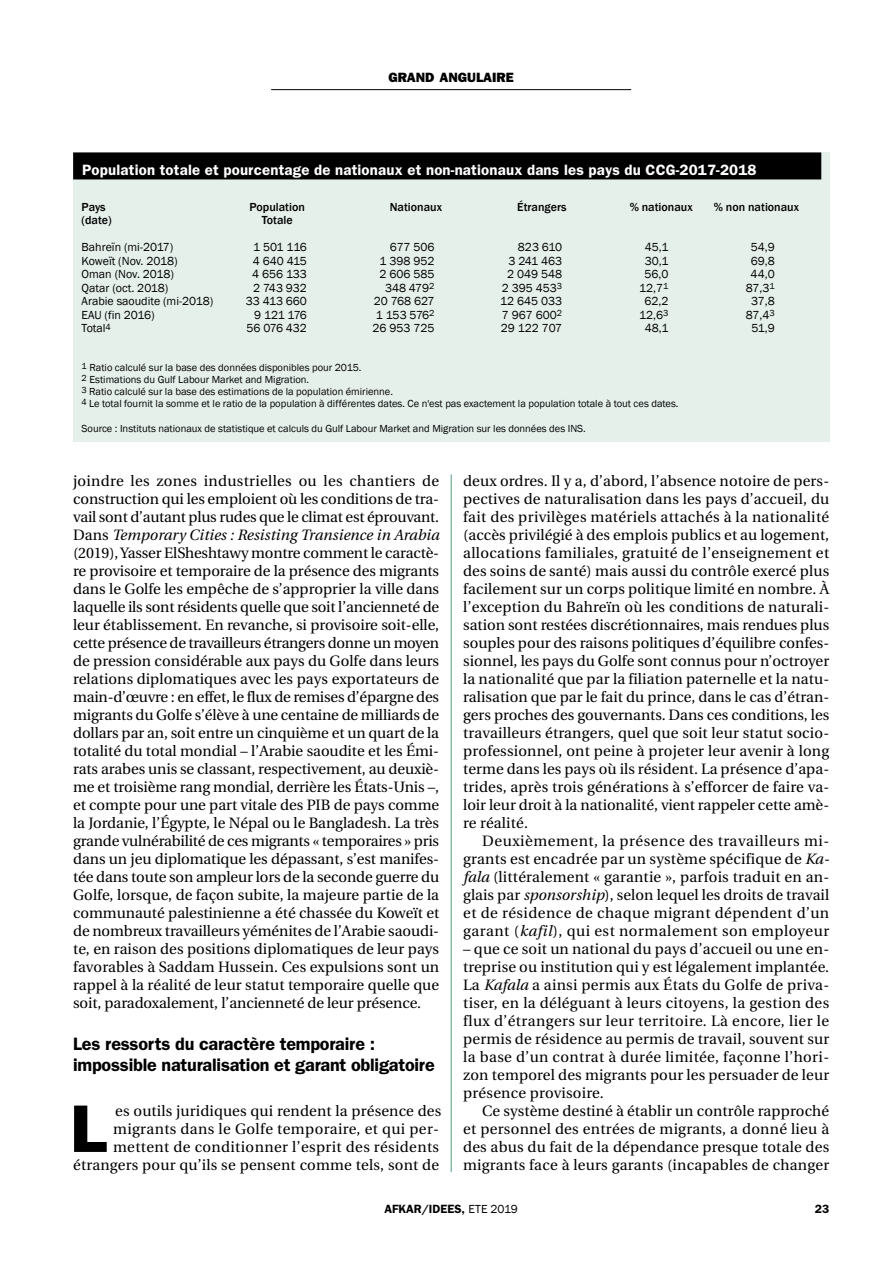
<style>
.page{position:relative;width:893px;height:1263px;background:#fff}
.page>*{position:absolute;margin:0;border:0;box-sizing:border-box;transform-origin:0 0}
.t1{font:61.35px "Franklin Gothic";color:#000}
.t2{font:600 18px/21px "Franklin Gothic";letter-spacing:-.01em;color:#000}
.t3{font:15px/18px "Utopia";letter-spacing:.015em;color:#000;text-align:justify}
.t4{font:600 15px "Franklin Gothic";letter-spacing:.01em;color:#fff}
.t5{font:800 13.5px "Franklin Gothic";color:#000}
.t6{font:12px "Franklin Gothic";color:#000}
.t7{font:500 12px "Franklin Gothic";color:#000}
.t8{font:600 12px "Franklin Gothic";color:#000}
.t9{font:10.5px/12px "Franklin Gothic";color:#000}
.s1{font-style:italic}
.s2{font-weight:400}
</style>
<div class="page">
<hr style="left:451px;top:474px;width:1px;height:698px;background:#529a7a">
<hr style="left:271px;top:89px;width:360px;height:1px;background:#000">
<div style="left:73px;top:152px;width:756px;height:290px;background:#e5f0eb"></div>
<div style="left:73px;top:152px;width:748px;height:27px;background:#000"></div>
<p class="t5" style="left:389px;top:70px;width:127px">GRAND ANGULAIRE</p>
<p class="t4" style="left:82px;top:161px;width:676px">Population totale et pourcentage de nationaux et non-nationaux dans les pays du CCG-2017-2018</p>
<p class="t7" style="left:82px;top:200px;width:26px">Pays</p>
<p class="t7" style="left:250px;top:200px;width:57px">Population</p>
<p class="t7" style="left:390px;top:200px;width:54px">Nationaux</p>
<p class="t7" style="left:517px;top:200px;width:51px">Étrangers</p>
<p class="t7" style="left:630px;top:200px;width:64px">% nationaux</p>
<p class="t7" style="left:714px;top:200px;width:87px">% non nationaux</p>
<p class="t7" style="left:82px;top:213px;width:31px">(date)</p>
<p class="t7" style="left:262px;top:213px;width:32px">Totale</p>
<p class="t6" style="left:82px;top:240px;width:93px">Bahreïn (mi-2017)</p>
<p class="t6" style="left:253px;top:240px;width:55px">1 501 116</p>
<p class="t6" style="left:390px;top:240px;width:46px">677 506</p>
<p class="t6" style="left:518px;top:240px;width:46px">823 610</p>
<p class="t6" style="left:645px;top:240px;width:25px">45,1</p>
<p class="t6" style="left:751px;top:240px;width:26px">54,9</p>
<p class="t6" style="left:82px;top:254px;width:97px">Koweït (Nov. 2018)</p>
<p class="t6" style="left:253px;top:254px;width:56px">4 640 415</p>
<p class="t6" style="left:380px;top:254px;width:56px">1 398 952</p>
<p class="t6" style="left:508px;top:254px;width:55px">3 241 463</p>
<p class="t6" style="left:645px;top:254px;width:25px">30,1</p>
<p class="t6" style="left:751px;top:254px;width:26px">69,8</p>
<p class="t6" style="left:82px;top:267px;width:94px">Oman (Nov. 2018)</p>
<p class="t6" style="left:252px;top:267px;width:56px">4 656 133</p>
<p class="t6" style="left:380px;top:267px;width:56px">2 606 585</p>
<p class="t6" style="left:507px;top:267px;width:56px">2 049 548</p>
<p class="t6" style="left:644px;top:267px;width:26px">56,0</p>
<p class="t6" style="left:751px;top:267px;width:26px">44,0</p>
<p class="t6" style="left:82px;top:281px;width:88px">Qatar (oct. 2018)</p>
<p class="t6" style="left:253px;top:281px;width:55px">2 743 932</p>
<p class="t6" style="left:385px;top:281px;width:51px">348 479<sup>2</sup></p>
<p class="t6" style="left:502px;top:281px;width:62px">2 395 453<sup>3</sup></p>
<p class="t6" style="left:639px;top:281px;width:31px">12,7<sup>1</sup></p>
<p class="t6" style="left:746px;top:281px;width:30px">87,3<sup>1</sup></p>
<p class="t6" style="left:82px;top:294px;width:133px">Arabie saoudite (mi-2018)</p>
<p class="t6" style="left:246px;top:294px;width:63px">33 413 660</p>
<p class="t6" style="left:374px;top:294px;width:62px">20 768 627</p>
<p class="t6" style="left:500px;top:294px;width:64px">12 645 033</p>
<p class="t6" style="left:644px;top:294px;width:26px">62,2</p>
<p class="t6" style="left:751px;top:294px;width:25px">37,8</p>
<p class="t6" style="left:82px;top:308px;width:74px">eAU (fin 2016)</p>
<p class="t6" style="left:254px;top:308px;width:54px">9 121 176</p>
<p class="t6" style="left:376px;top:308px;width:60px">1 153 576<sup>2</sup></p>
<p class="t6" style="left:502px;top:308px;width:62px">7 967 600<sup>2</sup></p>
<p class="t6" style="left:639px;top:308px;width:31px">12,6<sup>3</sup></p>
<p class="t6" style="left:746px;top:308px;width:30px">87,4<sup>3</sup></p>
<p class="t6" style="left:82px;top:321px;width:31px">total<sup>4</sup></p>
<p class="t6" style="left:246px;top:321px;width:62px">56 076 432</p>
<p class="t6" style="left:373px;top:321px;width:63px">26 953 725</p>
<p class="t6" style="left:501px;top:321px;width:63px">29 122 707</p>
<p class="t6" style="left:645px;top:321px;width:25px">48,1</p>
<p class="t6" style="left:751px;top:321px;width:25px">51,9</p>
<p class="t9" style="left:82px;top:362px;width:598px"><sup>1</sup> Ratio calculé sur la base des données disponibles pour 2015.<br><sup>2</sup> estimations du Gulf Labour Market and Migration.<br><sup>3</sup> Ratio calculé sur la base des estimations de la population émirienne.<br><sup>4</sup> Le total fournit la somme et le ratio de la population à différentes dates. Ce n'est pas exactement la population totale à tout ces dates.</p>
<p class="t9" style="left:82px;top:422px;width:506px">Source : Instituts nationaux de statistique et calculs du Gulf Labour Market and Migration sur les données des INS.</p>
<p class="t3" style="left:73px;top:473px;width:368px">joindre les zones industrielles ou les chantiers de construction qui les emploient où les conditions de tra&shy;vail sont d’autant plus rudes que le climat est éprouvant.<br>Dans <span class="s1">Temporary Cities : Resisting Transience in Arabia </span>(2019),Yasser ElSheshtawy montre comment le caractè&shy;re provisoire et temporaire de la présence des migrants dans le Golfe les empêche de s’approprier la ville dans laquelle ils sont résidents quelle que soit l’ancienneté de leur établissement. En revanche, si provisoire soit-elle, cette présence de travailleurs étrangers donne un moyen de pression considérable aux pays du Golfe dans leurs relations diplomatiques avec les pays exportateurs de main-d’œuvre : en effet, le flux de remises d’épargne des migrants du Golfe s’élève à une centaine de milliards de dollars par an, soit entre un cinquième et un quart de la totalité du total mondial – l’Arabie saoudite et les Émi&shy;rats arabes unis se classant, respectivement, au deuxiè&shy;me et troisième rang mondial, derrière les États-Unis –, et compte pour une part vitale des PIB de pays comme la Jordanie, l’Égypte, le Népal ou le Bangladesh. La très grande vulnérabilité de ces migrants « temporaires » pris dans un jeu diplomatique les dépassant, s’est manifes&shy;tée dans toute son ampleur lors de la seconde guerre du Golfe, lorsque, de façon subite, la majeure partie de la communauté palestinienne a été chassée du Koweït et de nombreux travailleurs yéménites de l’Arabie saoudi&shy;te, en raison des positions diplomatiques de leur pays favorables à Saddam Hussein. Ces expulsions sont un rappel à la réalité de leur statut temporaire quelle que soit, paradoxalement, l’ancienneté de leur présence.</p>
<p class="t2" style="left:73px;top:1033px;width:363px">Les ressorts du caractère temporaire : impossible naturalisation et garant obligatoire</p>
<h1 class="t1" style="left:70px;top:1105px;width:39px">L</h1>
<p class="t3" style="left:73px;top:1103px;width:370px;text-align:right">es outils juridiques qui rendent la présence des migrants dans le Golfe temporaire, et qui per&shy;mettent de conditionner l’esprit des résidents étrangers pour qu’ils se pensent comme tels, sont de</p>
<p class="t3" style="left:463px;top:473px;width:368px">deux ordres. Il y a, d’abord, l’absence notoire de pers&shy;pectives de naturalisation dans les pays d’accueil, du fait des privilèges matériels attachés à la nationalité (accès privilégié à des emplois publics et au logement, allocations familiales, gratuité de l’enseignement et des soins de santé) mais aussi du contrôle exercé plus facilement sur un corps politique limité en nombre. À l’exception du Bahreïn où les conditions de naturali&shy;sation sont restées discrétionnaires, mais rendues plus souples pour des raisons politiques d’équilibre confes&shy;sionnel, les pays du Golfe sont connus pour n’octroyer la nationalité que par la filiation paternelle et la natu&shy;ralisation que par le fait du prince, dans le cas d’étran&shy;gers proches des gouvernants. Dans ces conditions, les travailleurs étrangers, quel que soit leur statut socio&shy;professionnel, ont peine à projeter leur avenir à long terme dans les pays où ils résident. La présence d’apa&shy;trides, après trois générations à s’efforcer de faire va&shy;loir leur droit à la nationalité, vient rappeler cette amè&shy;re réalité.</p>
<p class="t3" style="left:463px;top:833px;width:368px;text-indent:19px">Deuxièmement, la présence des travailleurs mi&shy;grants est encadrée par un système spécifique de <span class="s1">Ka&shy;fala</span> (littéralement « garantie », parfois traduit en an&shy;glais par <span class="s1">sponsorship</span>), selon lequel les droits de travail et de résidence de chaque migrant dépendent d’un garant (<span class="s1">kafil</span>), qui est normalement son employeur</p>
<p class="t3" style="left:463px;top:941px;width:368px">– que ce soit un national du pays d’accueil ou une en&shy;treprise ou institution qui y est légalement implantée.<br>La <span class="s1">Kafala</span> a ainsi permis aux États du Golfe de priva&shy;tiser, en la déléguant à leurs citoyens, la gestion des flux d’étrangers sur leur territoire. Là encore, lier le permis de résidence au permis de travail, souvent sur la base d’un contrat à durée limitée, façonne l’hori&shy;zon temporel des migrants pour les persuader de leur présence provisoire.</p>
<p class="t3" style="left:463px;top:1103px;width:368px;text-indent:19px">Ce système destiné à établir un contrôle rapproché et personnel des entrées de migrants, a donné lieu à des abus du fait de la dépendance presque totale des migrants face à leurs garants (incapables de changer</p>
<p class="t8" style="left:384px;top:1202px;width:135px">AFKAR/IDEES, <span class="s2">ete 2019</span></p>
<p class="t8" style="left:815px;top:1202px;width:16px">23</p>
</div>
